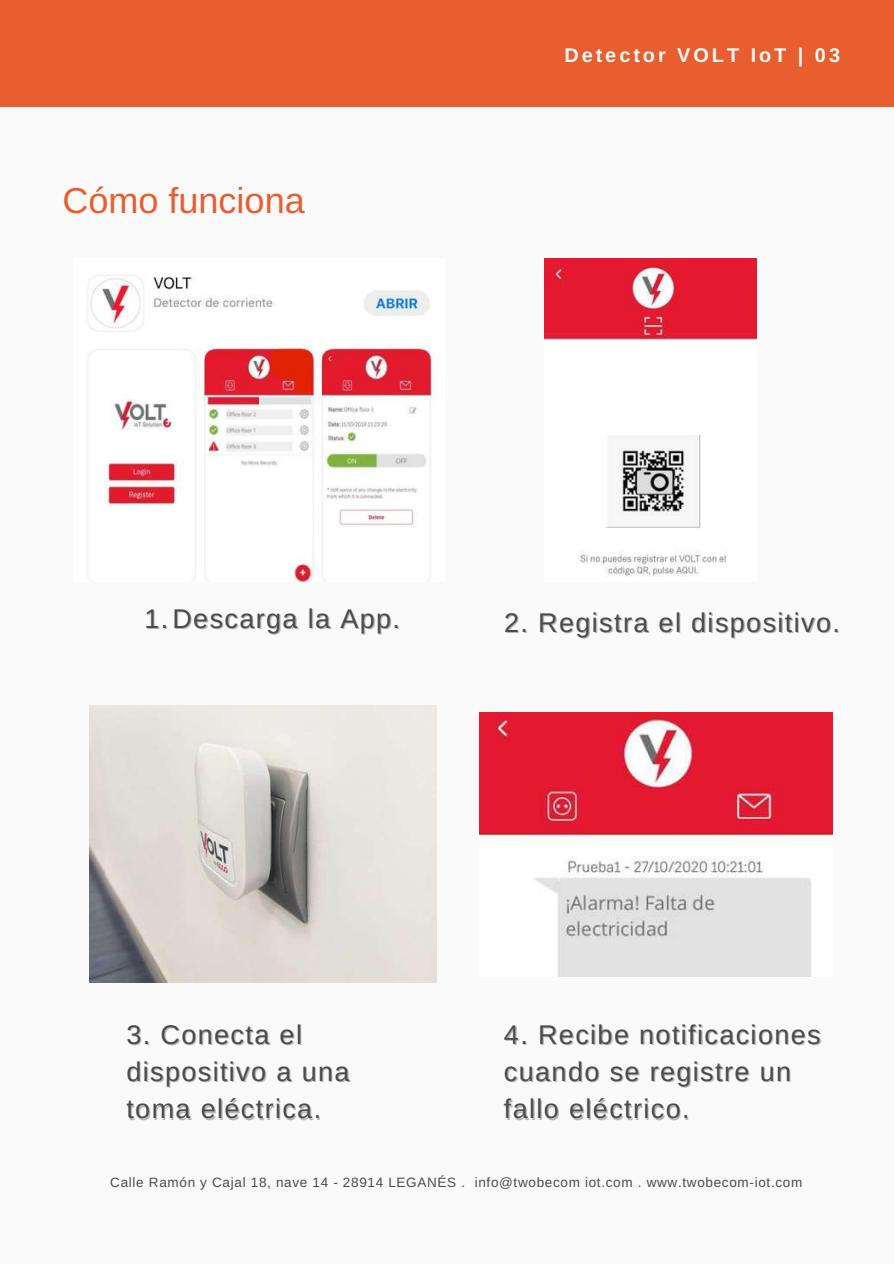
<style>
.page{position:relative;width:894px;height:1264px;background:#fff}
.page>*{position:absolute;margin:0;border:0;box-sizing:border-box;transform-origin:0 0}
.t1{font:36px "Arimo";color:#e95e2f}
.t2{font:27px/37.2px "Arimo";letter-spacing:.05em;color:#4b4b4b}
.t3{font:700 19.8px "Arimo";letter-spacing:.15em;color:#fafafa}
.t4{font:13.5px "Arimo";letter-spacing:.05em;color:#4b4b4b}
.s1{color:rgb(75 75 75/.4)}
</style>
<div class="page">
<div style="left:0;top:0;width:893px;height:1263px;background:#fafafa"></div>
<div style="left:0;top:0;width:893px;height:107px;background:#e95e2f"></div>
<img style="left:479px;top:712px;width:353px;height:264px">
<img style="left:544px;top:258px;width:212px;height:319px">
<img style="left:87px;top:277px;width:346px;height:304px">
<img style="left:89px;top:705px;width:347px;height:277px">
<h1 class="t1" style="left:62px;top:181px;width:244px">Cómo funciona</h1>
<p class="t3" style="left:564px;top:44px;width:277px">Detector VOLT IoT | 03</p>
<p class="t2" style="left:146px;top:600px;width:256px"><span class="s1">1.</span>Descarga la App.</p>
<p class="t2" style="left:504px;top:604px;width:337px">2. Registra el dispositivo.</p>
<p class="t2" style="left:126px;top:1016px;width:224px">3. Conecta el dispositivo a una toma eléctrica.</p>
<p class="t2" style="left:504px;top:1016px;width:318px">4. Recibe notificaciones cuando se registre un fallo eléctrico.</p>
<p class="t4" style="left:110px;top:1174px;width:693px">Calle Ramón y Cajal 18, nave 14 - 28914 LEGANÉS . info@twobecom iot.com . www.twobecom-iot.com</p>
</div>
